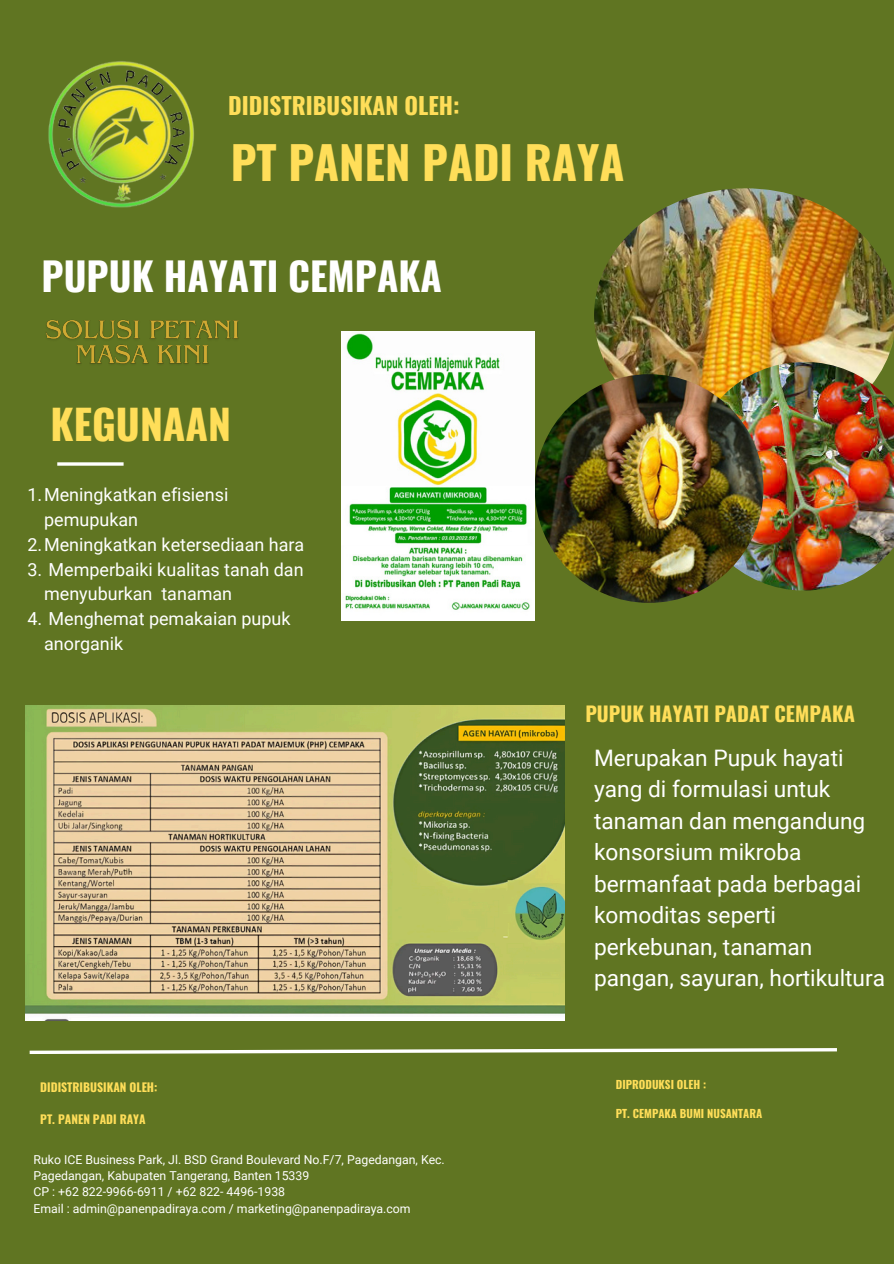
<style>
.page{position:relative;width:894px;height:1264px;background:#fff}
.page>*{position:absolute;margin:0;border:0;box-sizing:border-box;transform-origin:0 0}
.t1{font:700 45.3px "Oswald";color:#ffde59}
.t2{font:700 40.95px "Oswald";color:#ffde59}
.t3{font:700 38.85px "Oswald";color:#fff}
.t4{font:700 23.25px "Oswald";color:#ffde59}
.t5{font:22.65px/31.5px "Roboto";color:#fff}
.t6{font:700 20.25px "Oswald";color:#ffde59}
.t7{font:18px/24.8px "Roboto";color:#fff}
.t8{font:12.3px/16.4px "Roboto";color:#fff}
.t9{font:700 11.85px "Oswald";color:#ffde59}
.t10{font:700 11.25px "Oswald";color:#ffde59}
</style>
<div class="page">
<div style="left:0;top:0;width:893px;height:1263px;background:#607522"></div>
<img style="left:594px;top:188px;width:299px;height:193px">
<img style="left:689px;top:362px;width:204px;height:228px">
<hr style="left:57px;top:462px;width:66px;height:3px;background:#fff">
<img style="left:534px;top:374px;width:229px;height:229px;border-radius:50%">
<img style="left:48px;top:61px;width:146px;height:147px">
<svg style="left:29px;top:1048px;width:808px;height:6px"></svg>
<img style="left:342px;top:331px;width:192px;height:289px">
<img style="left:46px;top:320px;width:193px;height:44px">
<img style="left:26px;top:705px;width:538px;height:315px">
<p class="t4" style="left:228px;top:87px;width:233px">DIDISTRIBUSIKAN OLEH:</p>
<p class="t1" style="left:230px;top:127px;width:395px">PT PANEN PADI RAYA</p>
<p class="t3" style="left:42px;top:246px;width:402px">PUPUK HAYATI CEMPAKA</p>
<p class="t2" style="left:50px;top:392px;width:182px">KEGUNAAN</p>
<p class="t7" style="left:44px;top:482px;width:186px;text-indent:-17px">1.Meningkatkan efisiensi pemupukan</p>
<p class="t7" style="left:27px;top:532px;width:278px">2.Meningkatkan ketersediaan hara</p>
<p class="t7" style="left:44px;top:557px;width:261px;text-indent:-17px">3. Memperbaiki kualitas tanah dan menyuburkan tanaman</p>
<p class="t7" style="left:44px;top:606px;width:248px;text-indent:-17px">4. Menghemat pemakaian pupuk anorganik</p>
<p class="t9" style="left:40px;top:1077px;width:119px">DIDISTRIBUSIKAN OLEH:</p>
<p class="t9" style="left:40px;top:1109px;width:107px">PT. PANEN PADI RAYA</p>
<h5 class="t8" style="left:33px;top:1151px;width:413px">Ruko ICE Business Park, Jl. BSD Grand Boulevard No.F/7, Pagedangan, Kec.<br>Pagedangan, Kabupaten Tangerang, Banten 15339</h5>
<p class="t8" style="left:33px;top:1183px;width:253px">CP : +62 822-9966-6911 / +62 822- 4496-1938</p>
<p class="t8" style="left:33px;top:1200px;width:378px">Email : admin@panenpadiraya.com / marketing@panenpadiraya.com</p>
<p class="t6" style="left:585px;top:697px;width:271px">PUPUK HAYATI PADAT CEMPAKA</p>
<p class="t5" style="left:594px;top:742px;width:292px">Merupakan Pupuk hayati yang di formulasi untuk tanaman dan mengandung konsorsium mikroba bermanfaat pada berbagai komoditas seperti perkebunan, tanaman pangan, sayuran, hortikultura</p>
<p class="t10" style="left:615px;top:1075px;width:92px">DIPRODUKSI OLEH :</p>
<p class="t10" style="left:615px;top:1104px;width:148px">PT. CEMPAKA BUMI NUSANTARA</p>
</div>
